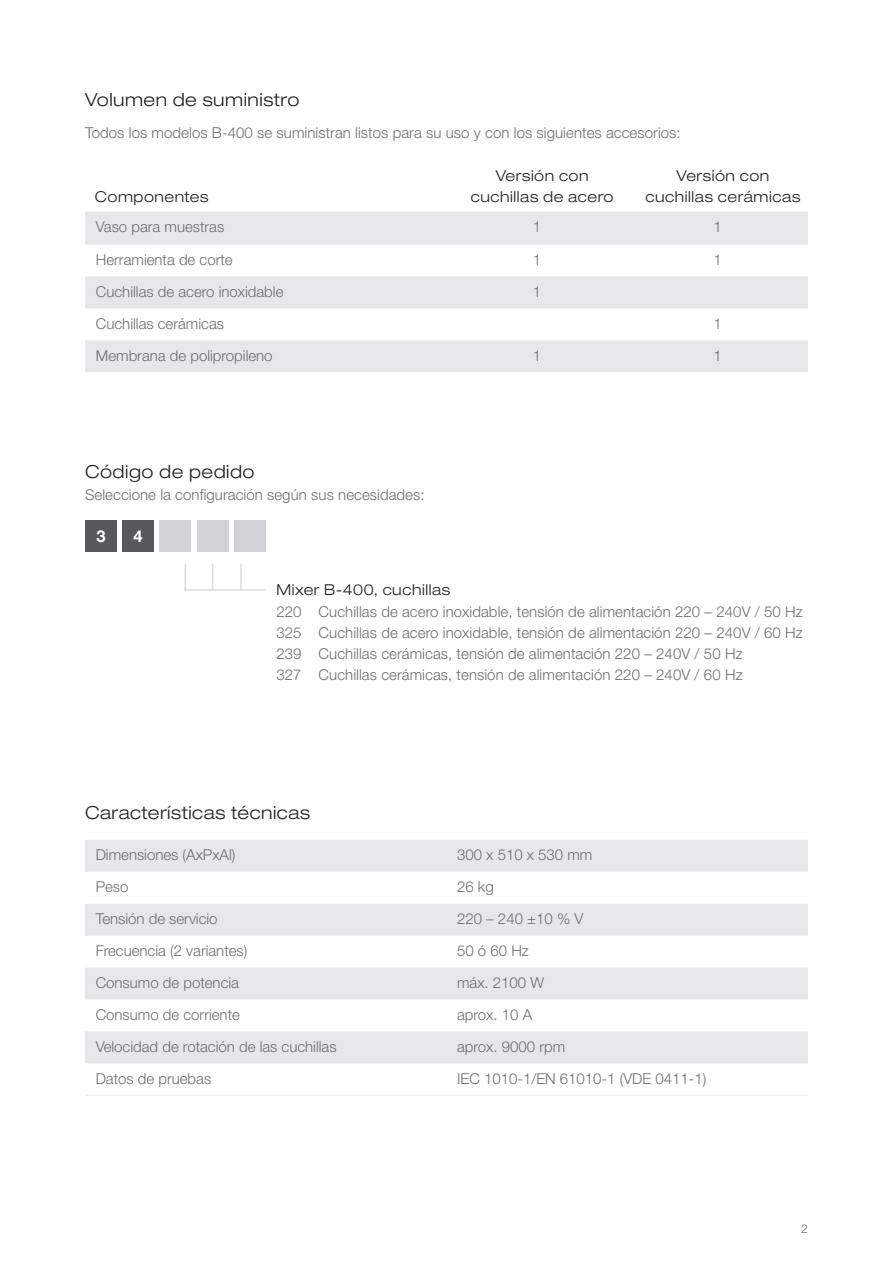
<style>
.page{position:relative;width:893px;height:1263px;background:#fff}
.page>*{position:absolute;margin:0;border:0;box-sizing:border-box;transform-origin:0 0}
.Titel{font:300 expanded 18px "Helvetica Neue LT Std";letter-spacing:.03em;color:#231f20}
.t1{font:700 16.5px "Helvetica Neue LT Std";color:#fff}
.Tabelle_Text{font:300 15px "Helvetica Neue LT Std";color:#6c6d70}
._3_1_Lauftext_linksb{font:300 15px/21.3px "Helvetica Neue LT Std";letter-spacing:.005em;color:#6c6d70}
._2_Lauftext_Blocksat{font:300 15px "Helvetica Neue LT Std";letter-spacing:.005em;color:#6c6d70}
.Titel_klein{font:300 expanded 15px/21.3px "Helvetica Neue LT Std";letter-spacing:.035em;color:#231f20;text-align:center}
.Fusszeile{font:300 12px "Helvetica Neue LT Std";color:#6c6d70}
</style>
<div class="page">
<div style="left:85px;top:520px;width:32px;height:32px;background:#57585a"></div>
<div style="left:122px;top:520px;width:32px;height:32px;background:#57585a"></div>
<div style="left:159px;top:520px;width:32px;height:32px;background:#d1d2d4"></div>
<div style="left:197px;top:520px;width:32px;height:32px;background:#d1d2d4"></div>
<div style="left:234px;top:520px;width:32px;height:32px;background:#d1d2d4"></div>
<svg style="left:212px;top:563px;width:1px;height:26px"></svg>
<svg style="left:85px;top:840px;width:723px;height:223px;fill:#e6e7e9"></svg>
<hr style="left:85px;top:1095px;width:361px;height:1px;background:#e6e7e9">
<hr style="left:446px;top:1095px;width:362px;height:1px;background:#e6e7e9">
<svg style="left:85px;top:212px;width:723px;height:160px;fill:#e6e7e9"></svg>
<hr style="left:240px;top:563px;width:2px;height:28px;background:#dcdddf">
<svg style="left:185px;top:563px;width:1px;height:26px"></svg>
<hr style="left:185px;top:589px;width:81px;height:2px;background:#dcdddf">
<p class="Titel" style="left:85px;top:89px;width:216px">Volumen de suministro</p>
<p class="_2_Lauftext_Blocksat" style="left:85px;top:124px;width:597px">Todos los modelos B-400 se suministran listos para su uso y con los siguientes accesorios:</p>
<p class="Titel_klein" style="left:496px;top:165px;width:94px">Versión con</p>
<p class="Titel_klein" style="left:95px;top:186px;width:115px">Componentes</p>
<p class="Titel_klein" style="left:471px;top:186px;width:144px">cuchillas de acero</p>
<p class="Titel_klein" style="left:645px;top:165px;width:157px">Versión con cuchillas cerámicas</p>
<p class="Tabelle_Text" style="left:96px;top:218px;width:130px">Vaso para muestras</p>
<p class="Tabelle_Text" style="left:533px;top:218px;width:10px">1</p>
<p class="Tabelle_Text" style="left:713px;top:218px;width:10px">1</p>
<p class="Tabelle_Text" style="left:96px;top:250px;width:138px">Herramienta de corte</p>
<p class="Tabelle_Text" style="left:533px;top:250px;width:10px">1</p>
<p class="Tabelle_Text" style="left:713px;top:250px;width:10px">1</p>
<p class="Tabelle_Text" style="left:96px;top:282px;width:189px">Cuchillas de acero inoxidable</p>
<p class="Tabelle_Text" style="left:533px;top:282px;width:10px">1</p>
<p class="Tabelle_Text" style="left:96px;top:314px;width:130px">Cuchillas cerámicas</p>
<p class="Tabelle_Text" style="left:713px;top:314px;width:10px">1</p>
<p class="Tabelle_Text" style="left:96px;top:346px;width:178px">Membrana de polipropileno</p>
<p class="Tabelle_Text" style="left:533px;top:346px;width:10px">1</p>
<p class="Tabelle_Text" style="left:713px;top:346px;width:10px">1</p>
<p class="Titel" style="left:85px;top:461px;width:171px">Código de pedido</p>
<p class="_2_Lauftext_Blocksat" style="left:85px;top:485px;width:341px">Seleccione la configuración según sus necesidades:</p>
<p class="t1" style="left:96px;top:526px;width:11px">3</p>
<p class="t1" style="left:134px;top:526px;width:11px">4</p>
<p class="Titel_klein" style="left:276px;top:579px;width:175px">Mixer B-400, cuchillas</p>
<p class="_3_1_Lauftext_linksb" style="left:276px;top:600px;width:528px">220 Cuchillas de acero inoxidable, tensión de alimentación 220 – 240V / 50 Hz 325 Cuchillas de acero inoxidable, tensión de alimentación 220 – 240V / 60 Hz 239 Cuchillas cerámicas, tensión de alimentación 220 – 240V / 50 Hz<br>327 Cuchillas cerámicas, tensión de alimentación 220 – 240V / 60 Hz</p>
<p class="Titel" style="left:85px;top:801px;width:227px">Características técnicas</p>
<p class="Tabelle_Text" style="left:96px;top:846px;width:141px">Dimensiones (AxPxAl)</p>
<p class="Tabelle_Text" style="left:457px;top:846px;width:137px">300 x 510 x 530 mm</p>
<p class="Tabelle_Text" style="left:96px;top:878px;width:34px">Peso</p>
<p class="Tabelle_Text" style="left:457px;top:878px;width:38px">26 kg</p>
<p class="Tabelle_Text" style="left:96px;top:910px;width:123px">Tensión de servicio</p>
<p class="Tabelle_Text" style="left:457px;top:910px;width:128px">220 – 240 ±10 % V</p>
<p class="Tabelle_Text" style="left:96px;top:942px;width:153px">Frecuencia (2 variantes)</p>
<p class="Tabelle_Text" style="left:457px;top:942px;width:73px">50 ó 60 Hz</p>
<p class="Tabelle_Text" style="left:96px;top:974px;width:145px">Consumo de potencia</p>
<p class="Tabelle_Text" style="left:457px;top:974px;width:88px">máx. 2100 W</p>
<p class="Tabelle_Text" style="left:96px;top:1005px;width:146px">Consumo de corriente</p>
<p class="Tabelle_Text" style="left:457px;top:1005px;width:77px">aprox. 10 A</p>
<p class="Tabelle_Text" style="left:96px;top:1037px;width:242px">Velocidad de rotación de las cuchillas</p>
<p class="Tabelle_Text" style="left:457px;top:1037px;width:110px">aprox. 9000 rpm</p>
<p class="Tabelle_Text" style="left:96px;top:1069px;width:117px">Datos de pruebas</p>
<p class="Tabelle_Text" style="left:457px;top:1069px;width:251px">IEC 1010-1/EN 61010-1 (VDE 0411-1)</p>
<p class="Fusszeile" style="left:801px;top:1222px;width:8px">2</p>
</div>
